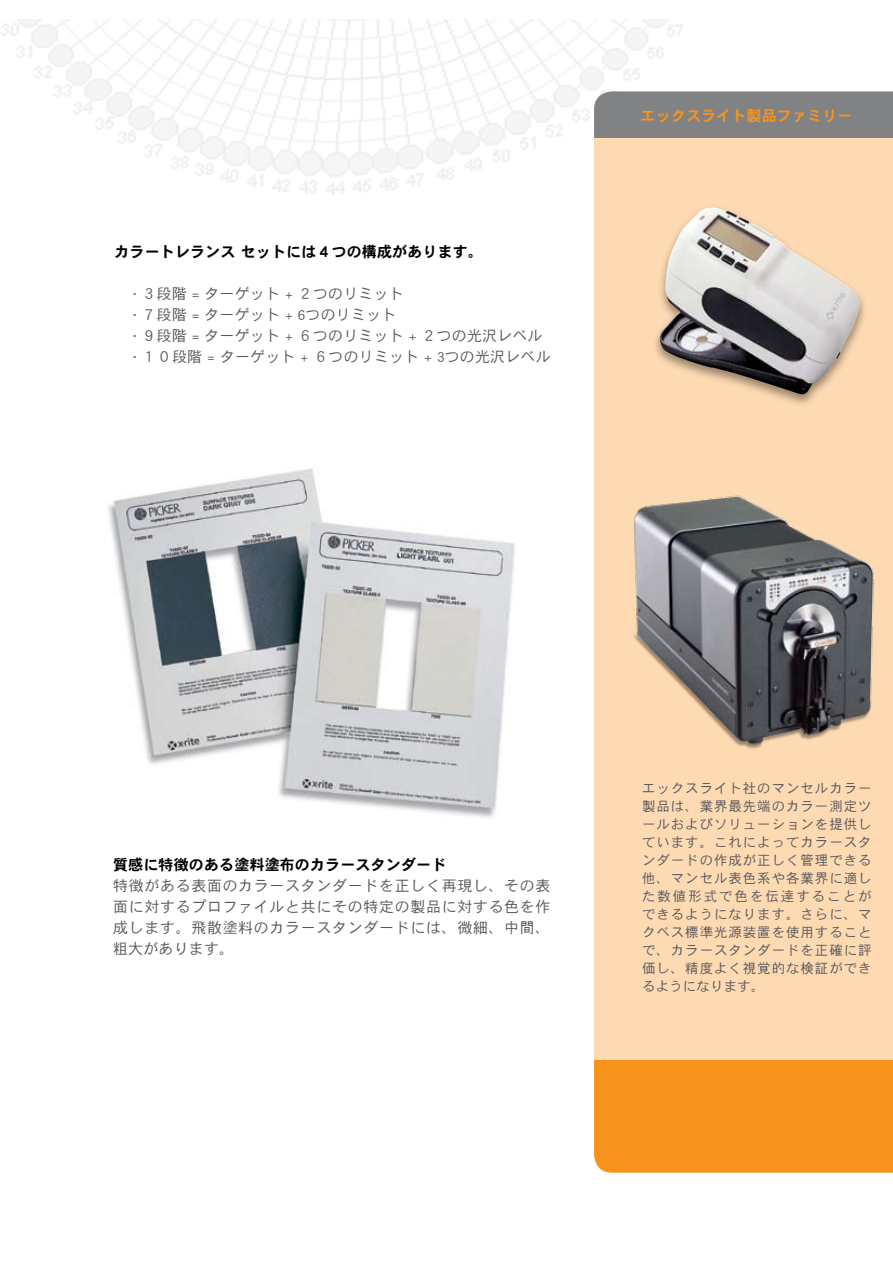
<style>
.page{position:relative;width:893px;height:1263px;background:#fff}
.page>*{position:absolute;margin:0;border:0;box-sizing:border-box;transform-origin:0 0}
.t1{font:15px/21px "DFHS Gothic Std W3";letter-spacing:.01em;color:#58585b;text-align:justify}
.t2{font:15px "DFHS Gothic Std W7";letter-spacing:.01em;color:#000}
.t3{font:15px "DFHS Gothic Std W7";letter-spacing:.01em;color:#f7921d}
.t4{font:13.5px/18px "DFHS Gothic Std W3";letter-spacing:.065em;color:#58585b;text-align:justify}
</style>
<div class="page">
<div style="left:594px;top:1059px;width:299px;height:114px;background:#f7921d"></div>
<img style="left:108px;top:468px;width:407px;height:350px">
<div style="left:594px;top:138px;width:299px;height:921px;background:#fedab3"></div>
<div style="left:650px;top:203px;width:219px;height:206px;background:#000;opacity:.4"></div>
<img style="left:660px;top:240px;width:200px;height:155px">
<img style="left:634px;top:495px;width:240px;height:254px">
<svg style="left:594px;top:91px;width:299px;height:149px"></svg>
<p class="t2" style="left:114px;top:244px;width:370px">カラートレランス セットには４つの構成があります。</p>
<p class="t1" style="left:133px;top:283px;width:272px">• ３段階 = ターゲット + ２つのリミット</p>
<p class="t1" style="left:133px;top:304px;width:265px">• ７段階 = ターゲット + 6つのリミット</p>
<p class="t1" style="left:133px;top:325px;width:411px">• ９段階 = ターゲット + ６つのリミット + ２つの光沢レベル</p>
<p class="t1" style="left:133px;top:346px;width:419px">• １０段階 = ターゲット + ６つのリミット + 3つの光沢レベル</p>
<p class="t3" style="left:640px;top:108px;width:213px">エックスライト製品ファミリー</p>
<p class="t2" style="left:113px;top:857px;width:335px">質感に特徴のある塗料塗布のカラースタンダード</p>
<p class="t1" style="left:113px;top:875px;width:439px">特徴がある表面のカラースタンダードを正しく再現し、その表面に対するプロファイルと共にその特定の製品に対する色を作成します。飛散塗料のカラースタンダードには、微細、中間、粗大があります。</p>
<p class="t4" style="left:642px;top:778px;width:231px">エックスライト社のマンセルカラー製品は、業界最先端のカラー測定ツールおよびソリューションを提供しています。これによってカラースタンダードの作成が正しく管理できる他、マンセル表色系や各業界に適した数値形式で色を伝達することができるようになります。さらに、マクベス標準光源装置を使用することで、カラースタンダードを正確に評価し、精度よく視覚的な検証ができるようになります。</p>
</div>
